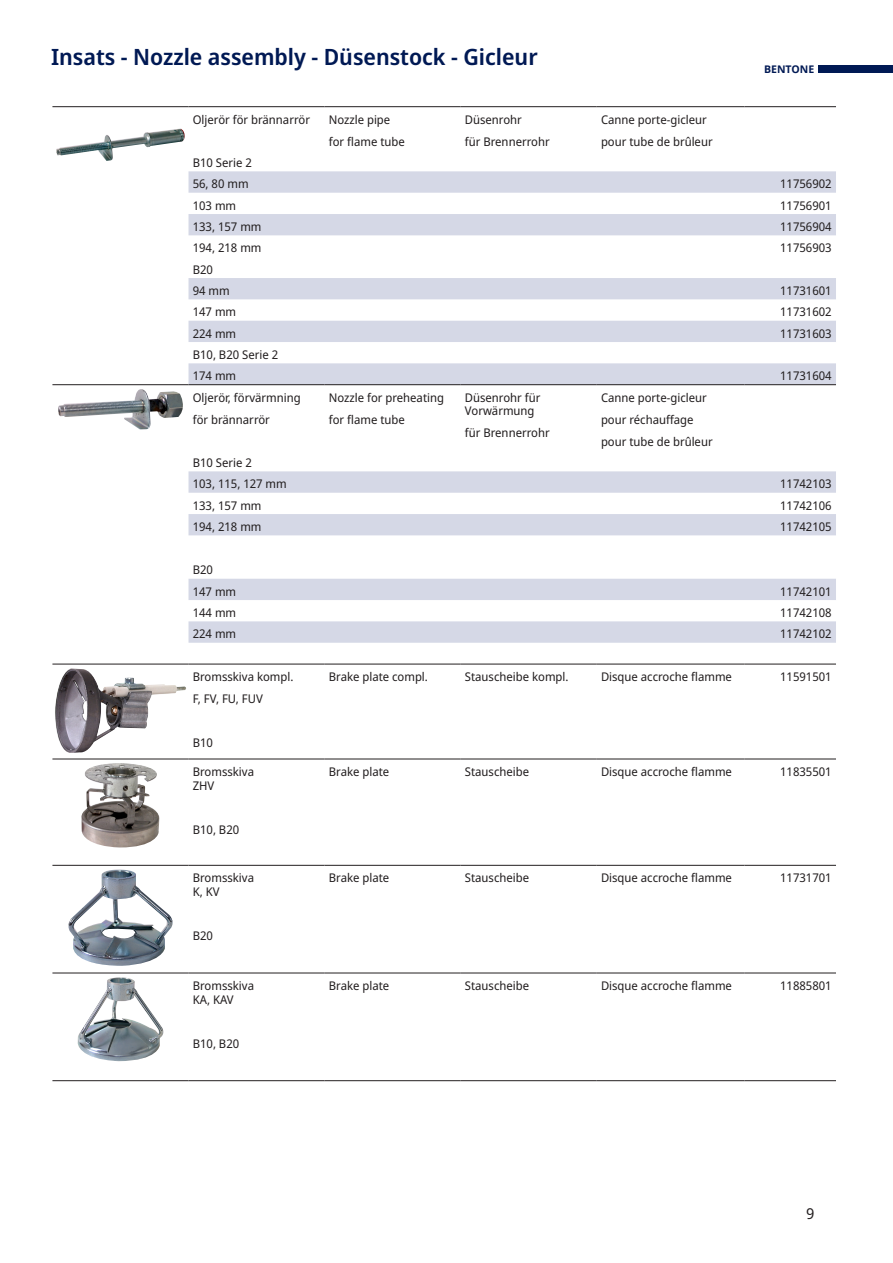
<style>
.page{position:relative;width:893px;height:1263px;background:#fff}
.page>*{position:absolute;margin:0;border:0;box-sizing:border-box;transform-origin:0 0}
.rubrik_1{font:600 22.5px "Noto Sans Display";color:#001954}
.t1{font:15px "Noto Sans";color:#231f20}
.Tabelltext{font:12px/13.5px "Noto Sans Display";color:#231f20}
.Tabelltext_höger{font:12px "Noto Sans Display";color:#231f20}
.t2{font:700 10.5px "Noto Sans";color:#001954}
</style>
<div class="page">
<div style="left:819px;top:66px;width:74px;height:7px;background:#001954"></div>
<svg style="left:189px;top:171px;width:647px;height:472px"></svg>
<hr style="left:189px;top:106px;width:136px;height:1px;background:#231f20">
<hr style="left:325px;top:106px;width:136px;height:1px;background:#231f20">
<hr style="left:461px;top:106px;width:136px;height:1px;background:#231f20">
<hr style="left:597px;top:106px;width:147px;height:1px;background:#231f20">
<hr style="left:744px;top:106px;width:92px;height:1px;background:#231f20">
<hr style="left:189px;top:384px;width:136px;height:1px;background:#231f20">
<hr style="left:325px;top:384px;width:136px;height:1px;background:#231f20">
<hr style="left:461px;top:384px;width:136px;height:1px;background:#231f20">
<hr style="left:597px;top:384px;width:147px;height:1px;background:#231f20">
<hr style="left:744px;top:384px;width:92px;height:1px;background:#231f20">
<hr style="left:189px;top:664px;width:136px;height:1px;background:#231f20">
<hr style="left:325px;top:664px;width:136px;height:1px;background:#231f20">
<hr style="left:461px;top:664px;width:136px;height:1px;background:#231f20">
<hr style="left:597px;top:664px;width:147px;height:1px;background:#231f20">
<hr style="left:744px;top:664px;width:92px;height:1px;background:#231f20">
<hr style="left:52px;top:759px;width:137px;height:1px;background:#231f20">
<hr style="left:189px;top:759px;width:136px;height:1px;background:#231f20">
<hr style="left:325px;top:759px;width:136px;height:1px;background:#231f20">
<hr style="left:461px;top:759px;width:136px;height:1px;background:#231f20">
<hr style="left:597px;top:759px;width:147px;height:1px;background:#231f20">
<hr style="left:744px;top:759px;width:92px;height:1px;background:#231f20">
<hr style="left:52px;top:865px;width:137px;height:1px;background:#231f20">
<hr style="left:189px;top:865px;width:136px;height:1px;background:#231f20">
<hr style="left:325px;top:865px;width:136px;height:1px;background:#231f20">
<hr style="left:461px;top:865px;width:136px;height:1px;background:#231f20">
<hr style="left:597px;top:865px;width:147px;height:1px;background:#231f20">
<hr style="left:744px;top:865px;width:92px;height:1px;background:#231f20">
<hr style="left:52px;top:973px;width:137px;height:1px;background:#231f20">
<hr style="left:189px;top:973px;width:136px;height:1px;background:#231f20">
<hr style="left:325px;top:973px;width:136px;height:1px;background:#231f20">
<hr style="left:461px;top:973px;width:136px;height:1px;background:#231f20">
<hr style="left:597px;top:973px;width:147px;height:1px;background:#231f20">
<hr style="left:744px;top:973px;width:92px;height:1px;background:#231f20">
<hr style="left:52px;top:1080px;width:137px;height:1px;background:#231f20">
<hr style="left:189px;top:1080px;width:136px;height:1px;background:#231f20">
<hr style="left:325px;top:1080px;width:136px;height:1px;background:#231f20">
<hr style="left:461px;top:1080px;width:136px;height:1px;background:#231f20">
<hr style="left:597px;top:1080px;width:147px;height:1px;background:#231f20">
<hr style="left:744px;top:1080px;width:92px;height:1px;background:#231f20">
<hr style="left:52px;top:106px;width:137px;height:1px;background:#231f20">
<hr style="left:52px;top:384px;width:137px;height:1px;background:#231f20">
<hr style="left:52px;top:664px;width:137px;height:1px;background:#231f20">
<img style="left:56px;top:129px;width:129px;height:32px">
<img style="left:58px;top:389px;width:125px;height:40px">
<img style="left:55px;top:668px;width:131px;height:85px">
<img style="left:81px;top:763px;width:79px;height:84px">
<img style="left:68px;top:869px;width:105px;height:97px">
<img style="left:78px;top:977px;width:85px;height:84px">
<p class="rubrik_1" style="left:51px;top:41px;width:488px">Insats - Nozzle assembly - Düsenstock - Gicleur</p>
<p class="Tabelltext" style="left:193px;top:113px;width:119px">Oljerör för brännarrör</p>
<p class="Tabelltext" style="left:329px;top:113px;width:63px">Nozzle pipe</p>
<p class="Tabelltext" style="left:329px;top:135px;width:77px">for flame tube</p>
<p class="Tabelltext" style="left:465px;top:113px;width:59px">Düsenrohr</p>
<p class="Tabelltext" style="left:465px;top:135px;width:86px">für Brennerrohr</p>
<p class="Tabelltext" style="left:601px;top:113px;width:107px">Canne porte-gicleur</p>
<p class="Tabelltext" style="left:601px;top:135px;width:113px">pour tube de brûleur</p>
<p class="t2" style="left:764px;top:62px;width:52px">BENTONE</p>
<p class="Tabelltext" style="left:193px;top:156px;width:61px">B10 Serie 2</p>
<p class="Tabelltext" style="left:193px;top:178px;width:57px">56, 80 mm</p>
<p class="Tabelltext_höger" style="left:780px;top:176px;width:53px">11756902</p>
<p class="Tabelltext" style="left:193px;top:199px;width:45px">103 mm</p>
<p class="Tabelltext_höger" style="left:780px;top:197px;width:53px">11756901</p>
<p class="Tabelltext" style="left:193px;top:220px;width:70px">133, 157 mm</p>
<p class="Tabelltext_höger" style="left:780px;top:218px;width:53px">11756904</p>
<p class="Tabelltext" style="left:193px;top:242px;width:70px">194, 218 mm</p>
<p class="Tabelltext_höger" style="left:780px;top:240px;width:53px">11756903</p>
<p class="Tabelltext" style="left:193px;top:263px;width:22px">B20</p>
<p class="Tabelltext" style="left:193px;top:284px;width:38px">94 mm</p>
<p class="Tabelltext_höger" style="left:780px;top:282px;width:53px">11731601</p>
<p class="Tabelltext" style="left:193px;top:306px;width:45px">147 mm</p>
<p class="Tabelltext_höger" style="left:780px;top:304px;width:53px">11731602</p>
<p class="Tabelltext" style="left:193px;top:327px;width:45px">224 mm</p>
<p class="Tabelltext_höger" style="left:780px;top:325px;width:53px">11731603</p>
<p class="Tabelltext" style="left:193px;top:348px;width:87px">B10, B20 Serie 2</p>
<p class="Tabelltext" style="left:193px;top:370px;width:45px">174 mm</p>
<p class="Tabelltext_höger" style="left:780px;top:368px;width:53px">11731604</p>
<p class="Tabelltext" style="left:193px;top:391px;width:109px">Oljerör, förvärmning</p>
<p class="Tabelltext" style="left:193px;top:413px;width:79px">för brännarrör</p>
<p class="Tabelltext" style="left:329px;top:391px;width:117px">Nozzle for preheating</p>
<p class="Tabelltext" style="left:329px;top:413px;width:77px">for flame tube</p>
<p class="Tabelltext" style="left:465px;top:391px;width:77px">Düsenrohr für<br>Vorwärmung</p>
<p class="Tabelltext" style="left:465px;top:426px;width:86px">für Brennerrohr</p>
<p class="Tabelltext" style="left:601px;top:391px;width:107px">Canne porte-gicleur</p>
<p class="Tabelltext" style="left:601px;top:413px;width:94px">pour réchauffage</p>
<p class="Tabelltext" style="left:601px;top:435px;width:113px">pour tube de brûleur</p>
<p class="Tabelltext" style="left:193px;top:456px;width:61px">B10 Serie 2</p>
<p class="Tabelltext" style="left:193px;top:478px;width:96px">103, 115, 127 mm</p>
<p class="Tabelltext_höger" style="left:780px;top:476px;width:53px">11742103</p>
<p class="Tabelltext" style="left:193px;top:499px;width:70px">133, 157 mm</p>
<p class="Tabelltext_höger" style="left:780px;top:497px;width:53px">11742106</p>
<p class="Tabelltext" style="left:193px;top:520px;width:70px">194, 218 mm</p>
<p class="Tabelltext_höger" style="left:780px;top:518px;width:53px">11742105</p>
<p class="Tabelltext" style="left:193px;top:564px;width:22px">B20</p>
<p class="Tabelltext" style="left:193px;top:585px;width:45px">147 mm</p>
<p class="Tabelltext_höger" style="left:780px;top:583px;width:53px">11742101</p>
<p class="Tabelltext" style="left:193px;top:606px;width:45px">144 mm</p>
<p class="Tabelltext_höger" style="left:780px;top:604px;width:53px">11742108</p>
<p class="Tabelltext" style="left:193px;top:628px;width:45px">224 mm</p>
<p class="Tabelltext_höger" style="left:780px;top:626px;width:53px">11742102</p>
<p class="Tabelltext" style="left:193px;top:670px;width:102px">Bromsskiva kompl.</p>
<p class="Tabelltext" style="left:193px;top:692px;width:72px">F, FV, FU, FUV</p>
<p class="Tabelltext" style="left:193px;top:736px;width:22px">B10</p>
<p class="Tabelltext" style="left:329px;top:670px;width:101px">Brake plate compl.</p>
<p class="Tabelltext" style="left:465px;top:670px;width:105px">Stauscheibe kompl.</p>
<p class="Tabelltext" style="left:601px;top:670px;width:132px">Disque accroche flamme</p>
<p class="Tabelltext_höger" style="left:780px;top:668px;width:53px">11591501</p>
<p class="Tabelltext" style="left:193px;top:765px;width:63px">Bromsskiva<br>ZHV</p>
<p class="Tabelltext" style="left:193px;top:823px;width:48px">B10, B20</p>
<p class="Tabelltext" style="left:193px;top:871px;width:63px">Bromsskiva<br>K, KV</p>
<p class="Tabelltext" style="left:193px;top:929px;width:22px">B20</p>
<p class="Tabelltext" style="left:193px;top:979px;width:63px">Bromsskiva<br>KA, KAV</p>
<p class="Tabelltext" style="left:193px;top:1037px;width:48px">B10, B20</p>
<p class="Tabelltext" style="left:329px;top:765px;width:62px">Brake plate</p>
<p class="Tabelltext" style="left:465px;top:765px;width:66px">Stauscheibe</p>
<p class="Tabelltext" style="left:601px;top:765px;width:132px">Disque accroche flamme</p>
<p class="Tabelltext_höger" style="left:780px;top:763px;width:53px">11835501</p>
<p class="Tabelltext" style="left:329px;top:871px;width:62px">Brake plate</p>
<p class="Tabelltext" style="left:465px;top:871px;width:66px">Stauscheibe</p>
<p class="Tabelltext" style="left:601px;top:871px;width:132px">Disque accroche flamme</p>
<p class="Tabelltext_höger" style="left:780px;top:869px;width:53px">11731701</p>
<p class="Tabelltext" style="left:329px;top:979px;width:62px">Brake plate</p>
<p class="Tabelltext" style="left:465px;top:979px;width:66px">Stauscheibe</p>
<p class="Tabelltext" style="left:601px;top:979px;width:132px">Disque accroche flamme</p>
<p class="Tabelltext_höger" style="left:780px;top:977px;width:53px">11885801</p>
<p class="t1" style="left:806px;top:1203px;width:10px">9</p>
</div>
